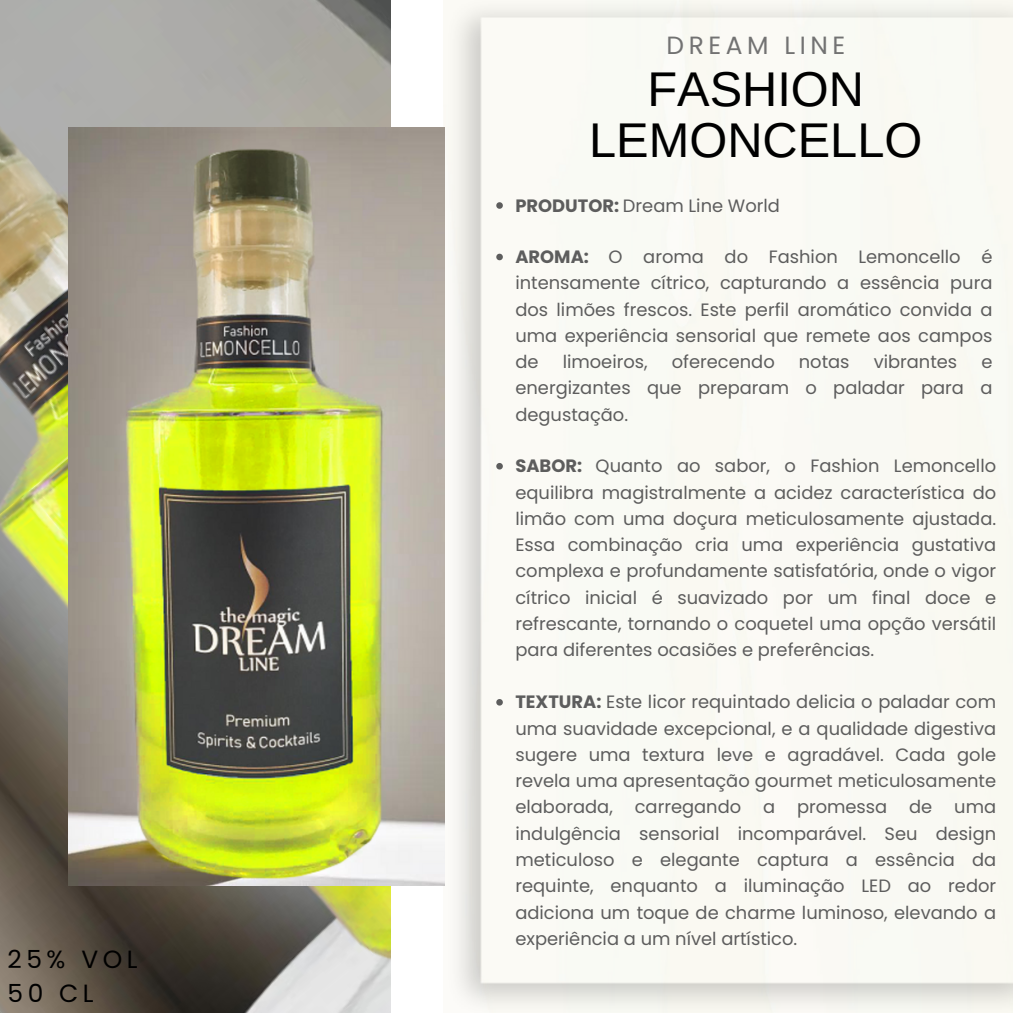
<style>
.page{position:relative;width:1013px;height:1013px;background:#fff}
.page>*{position:absolute;margin:0;border:0;box-sizing:border-box;transform-origin:0 0}
.t1{font:48.75px/51.5px "Arimo";color:#000;text-align:center}
.t2{font:24.88px/34.8px "Poppins";letter-spacing:.185em;color:#000}
.t3{font:24.88px "Poppins";letter-spacing:.185em;color:#727272}
.t4{font:17.88px/26.2px "Poppins";color:#5d5d5d;text-align:justify}
.s1{font-weight:700}
</style>
<div class="page">
<img style="left:0;top:0;width:390px;height:1012px">
<img style="left:68px;top:127px;width:376px;height:758px">
<svg style="left:496px;top:254px;width:7px;height:6px"></svg>
<svg style="left:496px;top:202px;width:7px;height:7px"></svg>
<svg style="left:496px;top:463px;width:7px;height:6px"></svg>
<svg style="left:496px;top:699px;width:7px;height:6px"></svg>
<p class="t2" style="left:8px;top:941px;width:132px">25% VOL<br>50 CL</p>
<p class="t3" style="left:666px;top:28px;width:180px">DREAM LINE</p>
<h2 class="t1" style="left:589px;top:63px;width:335px">FASHION<br>LEMONCELLO</h2>
<h2 class="t4" style="left:515px;top:192px;width:266px"><span class="s1">PRODUTOR:</span> Dream Line World</h2>
<p class="t4" style="left:515px;top:244px;width:478px"><span class="s1">AROMA:</span> O aroma do Fashion Lemoncello é intensamente cítrico, capturando a essência pura dos limões frescos. Este perfil aromático convida a uma experiência sensorial que remete aos campos de</p>
<p class="t4" style="left:562px;top:349px;width:87px">limoeiros,</p>
<p class="t4" style="left:671px;top:349px;width:104px">oferecendo</p>
<p class="t4" style="left:798px;top:349px;width:52px">notas</p>
<p class="t4" style="left:873px;top:349px;width:85px">vibrantes</p>
<p class="t4" style="left:515px;top:349px;width:478px;text-indent:466px">e energizantes que preparam o paladar para a degustação.</p>
<h1 class="t4" style="left:515px;top:453px;width:482px"><span class="s1">SABOR:</span> Quanto ao sabor, o Fashion Lemoncello equilibra magistralmente a acidez característica do limão com uma doçura meticulosamente ajustada.<br>Essa combinação cria uma experiência gustativa complexa e profundamente satisfatória, onde o vigor cítrico inicial é suavizado por um final doce e refrescante, tornando o coquetel uma opção versátil para diferentes ocasiões e preferências.</h1>
<p class="t4" style="left:515px;top:689px;width:482px"><span class="s1">TEXTURA:</span> Este licor requintado delicia o paladar com uma suavidade excepcional, e a qualidade digestiva sugere uma textura leve e agradável. Cada gole revela uma apresentação gourmet meticulosamente elaborada, carregando a promessa de uma indulgência sensorial incomparável. Seu design meticuloso e elegante captura a essência da requinte, enquanto a iluminação LED ao redor adiciona um toque de charme luminoso, elevando a experiência a um nível artístico.</p>
</div>
